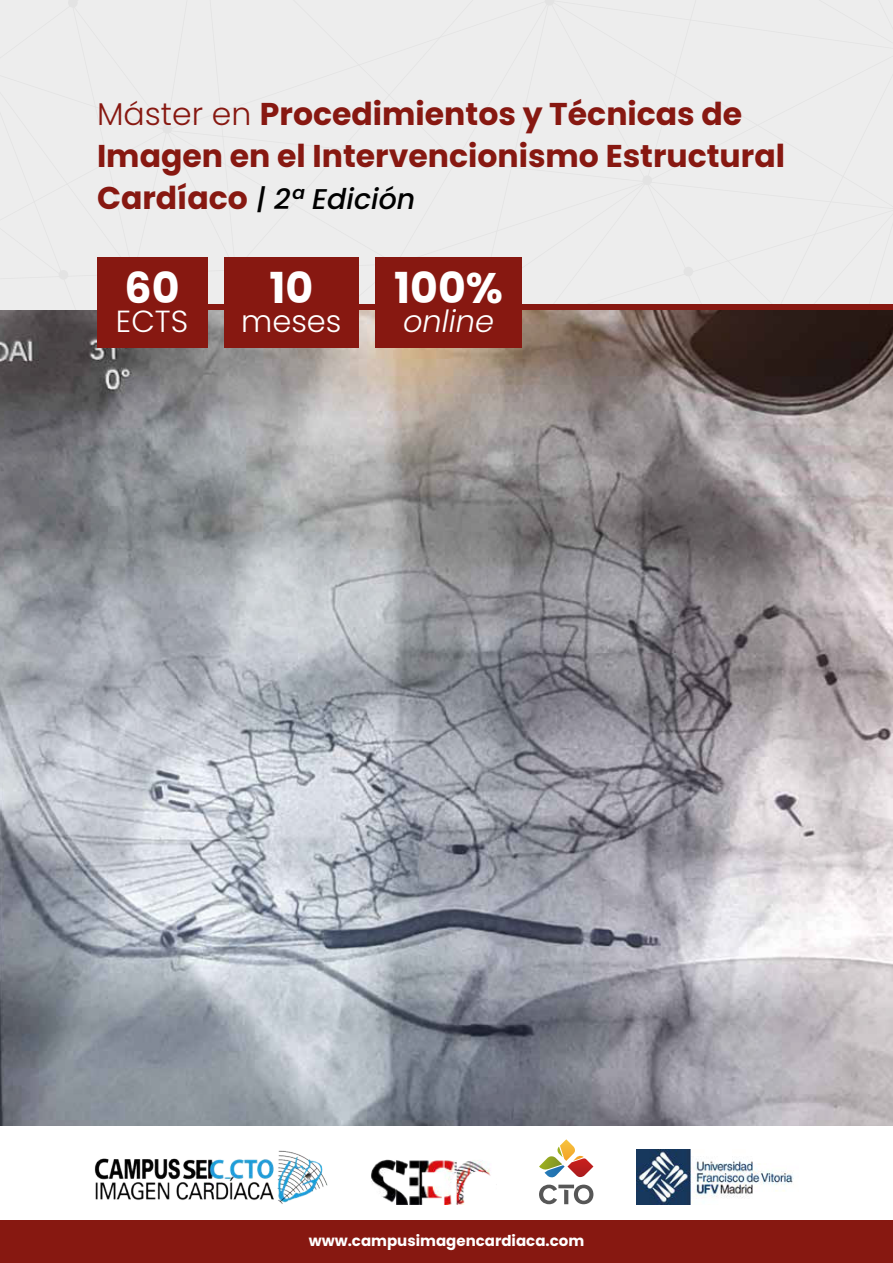
<style>
.page{position:relative;width:893px;height:1263px;background:#fff}
.page>*{position:absolute;margin:0;border:0;box-sizing:border-box;transform-origin:0 0}
.t1{font:700 42.75px "Poppins";color:#fff}
.t2{font:700 31.5px/42px "Poppins";color:#871811}
.t3{font:300 30.45px "Poppins";color:#fff}
.t4{font:italic 300 30.45px "Poppins";color:#fff}
.t5{font:italic 500 28.5px "Poppins";color:#000}
.t6{font:700 15px "Poppins";color:#fff}
.s1{font-weight:300}
.s2{font-weight:700;font-style:normal;font-size:31.5px;color:#871811}
</style>
<div class="page">
<div style="left:0;top:277px;width:97px;height:33px;background:#ededed"></div>
<div style="left:739px;top:272px;width:154px;height:32px;background:#ededed"></div>
<div style="left:200px;top:0;width:693px;height:272px;background:#ededed"></div>
<div style="left:59px;top:270px;width:9px;height:10px;background:#e3e3e3;border-radius:50%"></div>
<div style="left:450px;top:156px;width:10px;height:10px;background:#e3e3e3;border-radius:50%"></div>
<div style="left:683px;top:267px;width:10px;height:9px;background:#e3e3e3;border-radius:50%"></div>
<div style="left:642px;top:175px;width:10px;height:10px;background:#e3e3e3;border-radius:50%"></div>
<div style="left:482px;top:0;width:165px;height:304px;background:#ededed"></div>
<div style="left:0;top:0;width:187px;height:277px;background:#ededed"></div>
<div style="left:116px;top:304px;width:777px;height:128px;background:#871811"></div>
<img style="left:0;top:310px;width:893px;height:816px">
<div style="left:0;top:1221px;width:893px;height:42px;background:#871811"></div>
<div style="left:376px;top:256px;width:146px;height:91px;background:#871811"></div>
<div style="left:224px;top:256px;width:134px;height:91px;background:#871811"></div>
<div style="left:97px;top:256px;width:110px;height:91px;background:#871811"></div>
<img style="left:94px;top:1150px;width:234px;height:54px">
<img style="left:636px;top:1150px;width:158px;height:54px">
<svg style="left:539px;top:1139px;width:54px;height:38px"></svg>
<svg style="left:539px;top:1184px;width:54px;height:20px"></svg>
<img style="left:371px;top:1160px;width:120px;height:44px">
<p class="t2" style="left:97px;top:94px;width:689px"><span class="s1">Máster en</span> Procedimientos y Técnicas de<br>Imagen en el Intervencionismo Estructural</p>
<p class="t5" style="left:97px;top:183px;width:320px"><span class="s2">Cardíaco</span> | 2ª Edición</p>
<h1 class="t1" style="left:125px;top:263px;width:57px">60</h1>
<p class="t3" style="left:116px;top:304px;width:74px">ECTS</p>
<h1 class="t1" style="left:269px;top:263px;width:45px">10</h1>
<p class="t3" style="left:241px;top:304px;width:102px">meses</p>
<h1 class="t1" style="left:394px;top:263px;width:110px">100%</h1>
<p class="t4" style="left:403px;top:304px;width:93px">online</p>
<p class="t6" style="left:309px;top:1232px;width:277px">www.campusimagencardiaca.com</p>
</div>
